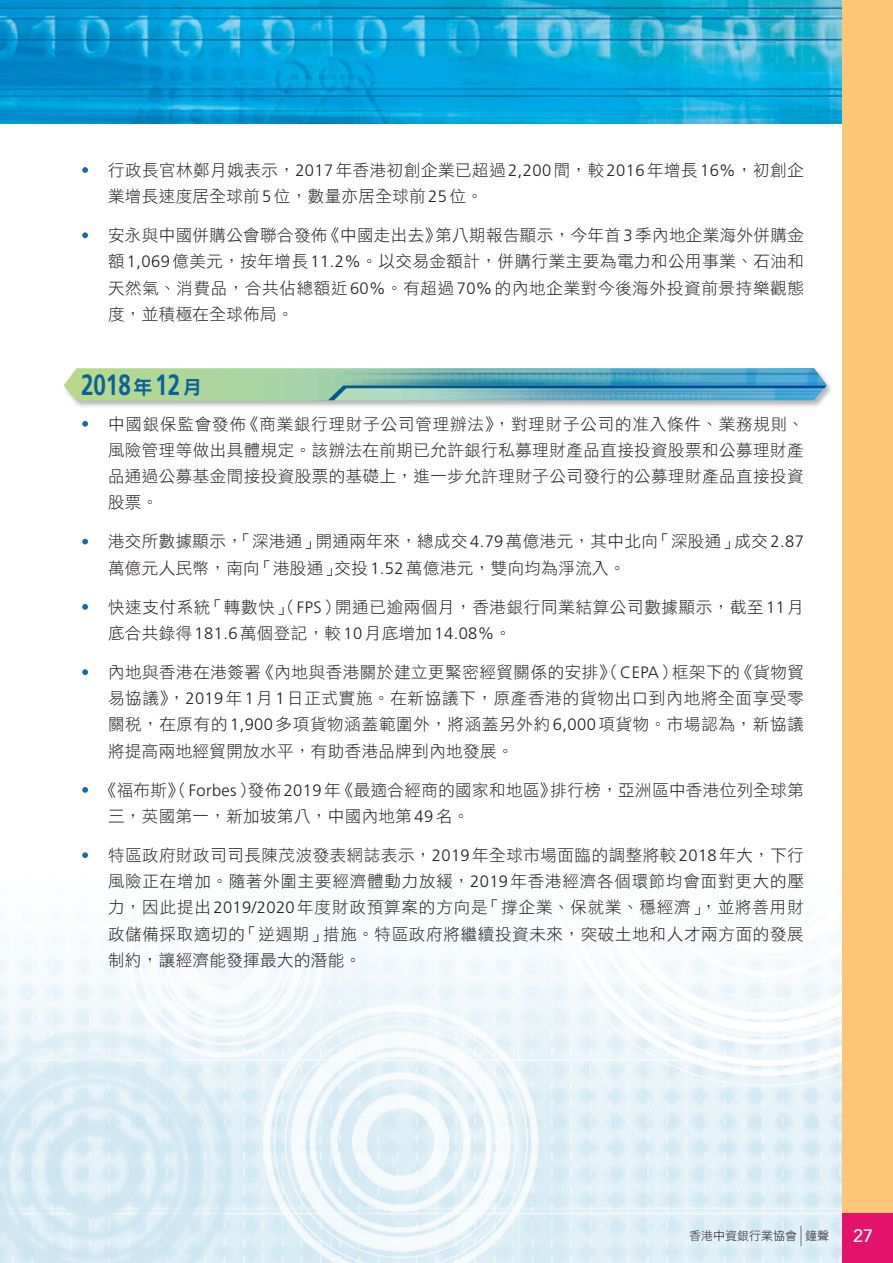
<style>
.page{position:relative;width:893px;height:1263px;background:#fff}
.page>*{position:absolute;margin:0;border:0;box-sizing:border-box;transform-origin:0 0}
.Date{font:700 29.25px "Frutiger";color:#0c619d;scale:.77 1}
.t1{font:500 18px "Avenir";color:#fff}
.t2{font:16.5px/26.2px "DF Hei HK W3";letter-spacing:.03em;color:#231f20}
.t3{font:12px "DF Li Hei HK W3";color:#231f20}
.s1{font-family:"Frutiger";font-weight:300;color:#fff}
.s2{font-family:"Frutiger";font-weight:300}
.s3{font-family:"DF Hei HK W9";font-weight:400;font-size:19.5px}
</style>
<div class="page">
<img style="left:0;top:0;width:842px;height:123px">
<img style="left:0;top:936px;width:842px;height:327px">
<div style="left:842px;top:0;width:51px;height:1263px;background:#fdc577"></div>
<div style="left:842px;top:1213px;width:51px;height:50px;background:#e2126d"></div>
<svg style="left:801px;top:1226px;width:1px;height:20px"></svg>
<div style="left:63px;top:367px;width:771px;height:41px;background:#231f20;opacity:.4"></div>
<svg style="left:64px;top:368px;width:255px;height:32px;background:#b0d79d"></svg>
<img style="left:319px;top:368px;width:508px;height:32px">
<p class="t2" style="left:108px;top:156px;width:697px;text-indent:-27px"><span class="s1">•</span> 行政長官林鄭月娥表示，<span class="s2">2017</span>年香港初創企業已超過<span class="s2">2,200</span>間，較<span class="s2">2016</span>年增長<span class="s2">16%</span>，初創企業增長速度居全球前<span class="s2">5</span>位，數量亦居全球前<span class="s2">25</span>位。</p>
<p class="t2" style="left:108px;top:222px;width:697px;text-align:justify;text-indent:-27px"><span class="s1">•</span> 安永與中國併購公會聯合發佈《中國走出去》第八期報告顯示，今年首<span class="s2">3</span>季內地企業海外併購金額<span class="s2">1,069</span>億美元，按年增長<span class="s2">11.2%</span>。以交易金額計，併購行業主要為電力和公用事業、石油和天然氣、消費品，合共佔總額近<span class="s2">60%</span>。有超過<span class="s2">70%</span>的內地企業對今後海外投資前景持樂觀態度，並積極在全球佈局。</p>
<p class="Date" style="left:81px;top:367px;width:159px">2018 <span class="s3">年</span>12 <span class="s3">月</span></p>
<p class="t2" style="left:108px;top:410px;width:698px;text-align:justify;text-indent:-27px"><span class="s1">•</span> 中國銀保監會發佈《商業銀行理財子公司管理辦法》，對理財子公司的准入條件、業務規則、風險管理等做出具體規定。該辦法在前期已允許銀行私募理財產品直接投資股票和公募理財產品通過公募基金間接投資股票的基礎上，進一步允許理財子公司發行的公募理財產品直接投資股票。</p>
<p class="t2" style="left:108px;top:528px;width:697px;text-indent:-27px"><span class="s1">•</span> 港交所數據顯示，「深港通」開通兩年來，總成交<span class="s2">4.79</span>萬億港元，其中北向「深股通」成交<span class="s2">2.87</span>萬億元人民幣，南向「港股通」交投<span class="s2">1.52</span>萬億港元，雙向均為淨流入。</p>
<p class="t2" style="left:108px;top:593px;width:697px;text-indent:-27px"><span class="s1">•</span> 快速支付系統「轉數快」（<span class="s2">FPS</span>）開通已逾兩個月，香港銀行同業結算公司數據顯示，截至<span class="s2">11</span>月底合共錄得<span class="s2">181.6</span>萬個登記，較<span class="s2">10</span>月底增加<span class="s2">14.08%</span>。</p>
<p class="t2" style="left:108px;top:659px;width:697px;text-align:justify;text-indent:-27px"><span class="s1">•</span> 內地與香港在港簽署《內地與香港關於建立更緊密經貿關係的安排》（<span class="s2">CEPA</span>）框架下的《貨物貿易協議》，<span class="s2">2019</span>年<span class="s2">1</span>月<span class="s2">1</span>日正式實施。在新協議下，原產香港的貨物出口到內地將全面享受零關稅，在原有的<span class="s2">1,900</span>多項貨物涵蓋範圍外，將涵蓋另外約<span class="s2">6,000</span>項貨物。市場認為，新協議將提高兩地經貿開放水平，有助香港品牌到內地發展。</p>
<p class="t2" style="left:108px;top:776px;width:697px;text-indent:-27px"><span class="s1">•</span> 《福布斯》（<span class="s2">Forbes</span>）發佈<span class="s2">2019</span>年《最適合經商的國家和地區》排行榜，亞洲區中香港位列全球第三，英國第一，新加坡第八，中國內地第<span class="s2">49</span>名。</p>
<p class="t2" style="left:108px;top:842px;width:697px;text-align:justify;text-indent:-27px"><span class="s1">•</span> 特區政府財政司司長陳茂波發表網誌表示，<span class="s2">2019</span>年全球市場面臨的調整將較<span class="s2">2018</span>年大，下行風險正在增加。隨著外圍主要經濟體動力放緩，<span class="s2">2019</span>年香港經濟各個環節均會面對更大的壓力，因此提出<span class="s2">2019/2020</span>年度財政預算案的方向是「撐企業、保就業、穩經濟」，並將善用財政儲備採取適切的「逆週期」措施。特區政府將繼續投資未來，突破土地和人才兩方面的發展制約，讓經濟能發揮最大的潛能。</p>
<p class="t3" style="left:689px;top:1229px;width:141px">香港中資銀行業協會 鐘聲</p>
<p class="t1" style="left:853px;top:1220px;width:22px">27</p>
</div>
